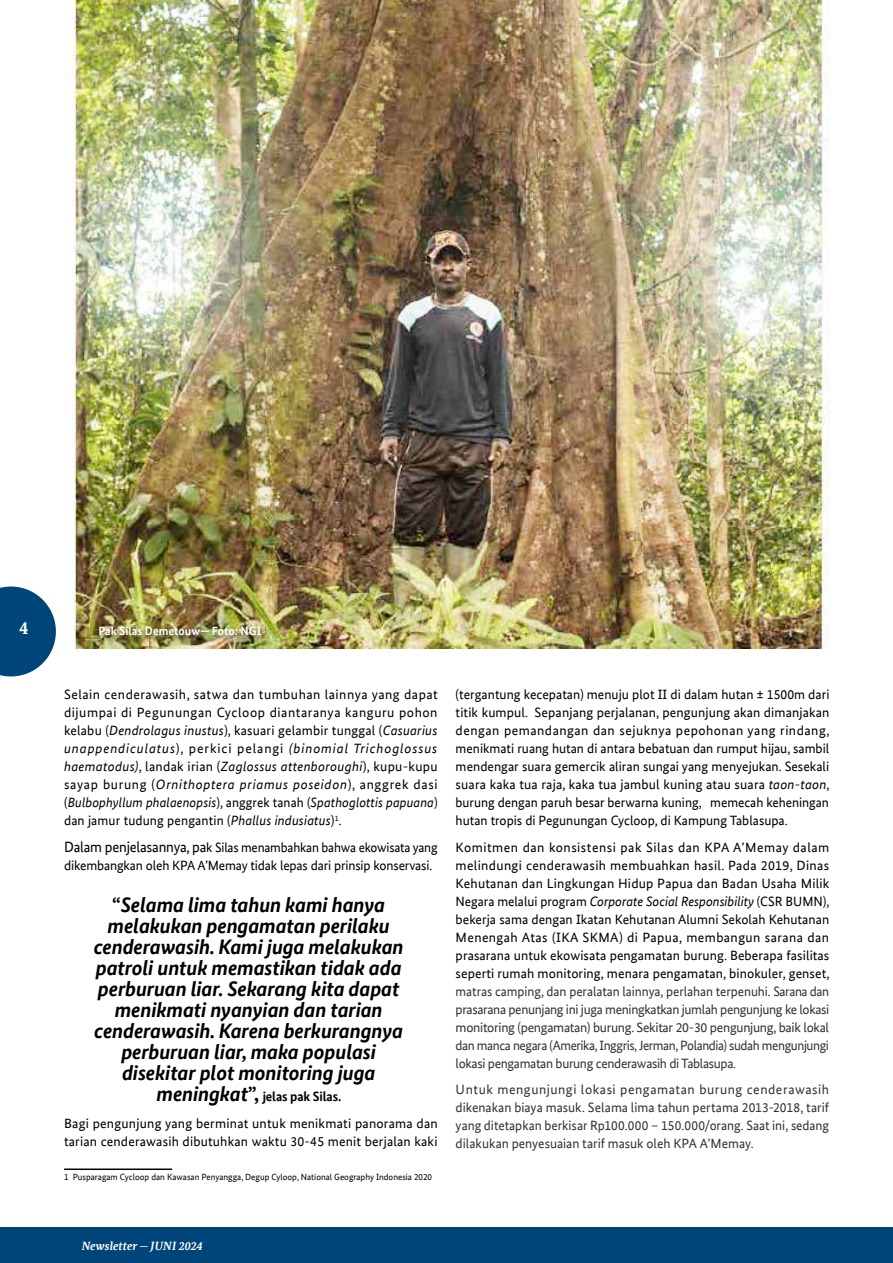
<style>
.page{position:relative;width:893px;height:1263px;background:#fff}
.page>*{position:absolute;margin:0;border:0;box-sizing:border-box;transform-origin:0 0}
.t1{font:italic 700 21px/21px "Bundes Sans Office";letter-spacing:-.01em;color:#000;text-align:center}
.t2{font:700 18px "Bundes Serif Office T";color:#fff}
.t3{font:13.5px/18px "Bundes Sans Office";letter-spacing:.005em;color:#000;text-align:justify}
.t4{font:13.5px/18px "Bundes Sans Office";letter-spacing:-.025em;color:#333;text-align:justify}
.t5{font:700 12px "Bundes Sans Office";color:#fff}
.t6{font:italic 700 12px "Bundes Serif Office T";color:#fff}
.t7{font:9px "Bundes Sans Office";color:#000}
.s1{font-style:italic}
.s2{font-size:15px}
.s3{font-style:normal}
.s4{font-weight:700;font-style:italic;font-size:21px}
.s5{font-weight:700;font-size:21px}
.s6{font-weight:700}
</style>
<div class="page">
<hr style="left:64px;top:1168px;width:108px;height:2px;background:#000">
<img style="left:64px;top:0;width:765px;height:648px">
<div style="left:94px;top:622px;width:177px;height:24px;background:#000;opacity:.75"></div>
<div style="left:0;top:1227px;width:893px;height:36px;background:#004579"></div>
<svg style="left:0;top:586px;width:56px;height:90px"></svg>
<h2 class="t2" style="left:19px;top:618px;width:10px">4</h2>
<p class="t5" style="left:98px;top:624px;width:165px">Pak Silas Demetouw— Foto: NGI</p>
<p class="t3" style="left:64px;top:686px;width:375px">Selain cenderawasih, satwa dan tumbuhan lainnya yang dapat dijumpai di Pegunungan Cycloop diantaranya kanguru pohon kelabu (<span class="s1">Dendrolagus inustus</span>), kasuari gelambir tunggal (<span class="s1">Casuarius unappendiculatus</span>), perkici pelangi <span class="s1">(binomial Trichoglossus haematodus)</span>, landak irian (<span class="s1">Zaglossus attenboroughi</span>), kupu-kupu sayap burung (<span class="s1">Ornithoptera priamus poseidon</span>), anggrek dasi (<span class="s1">Bulbophyllum phalaenopsis</span>), anggrek tanah (<span class="s1">Spathoglottis papuana</span>) dan jamur tudung pengantin (<span class="s1">Phallus indusiatus</span>)<sup>1</sup>.</p>
<p class="t3" style="left:64px;top:838px;width:375px"><span class="s2">Dalam penjelasannya, pa</span>k Silas menambahkan bahwa ekowisata yang dikembangkan oleh KPA A’Memay tidak lepas dari prinsip konservasi.</p>
<p class="t1" style="left:94px;top:894px;width:311px"><span class="s3">“</span>Selama lima tahun kami hanya melakukan pengamatan perilaku cenderawasih. Kami juga melakukan patroli untuk memastikan tidak ada perburuan liar. Sekarang kita dapat menikmati nyanyian dan tarian cenderawasih. Karena berkurangnya perburuan liar, maka populasi disekitar plot monitoring juga</p>
<p class="t3" style="left:64px;top:1083px;width:375px;line-height:26.5px;text-align:center"><span class="s4">meningkat</span><span class="s5">”,</span> <span class="s6">jelas pak Silas.<br></span>Bagi pengunjung yang berminat untuk menikmati panorama dan</p>
<p class="t3" style="left:64px;top:1132px;width:375px">tarian cenderawasih dibutuhkan waktu 30-45 menit berjalan kaki</p>
<p class="t7" style="left:64px;top:1172px;width:369px">1 Pusparagam Cycloop dan Kawasan Penyangga, Degup Cyloop, National Geography Indonesia 2020</p>
<p class="t3" style="left:456px;top:686px;width:376px">(tergantung kecepatan) menuju plot II di dalam hutan ± 1500m dari titik kumpul. Sepanjang perjalanan, pengunjung akan dimanjakan dengan pemandangan dan sejuknya pepohonan yang rindang, menikmati ruang hutan di antara bebatuan dan rumput hijau, sambil mendengar suara gemercik aliran sungai yang menyejukan. Sesekali suara kaka tua raja, kaka tua jambul kuning atau suara <span class="s1">taon-taon</span>, burung dengan paruh besar berwarna kuning, memecah keheningan hutan tropis di Pegunungan Cycloop, di Kampung Tablasupa.</p>
<p class="t3" style="left:456px;top:838px;width:375px">Komitmen dan konsistensi pak Silas dan KPA A’Memay dalam melindungi cenderawasih membuahkan hasil. Pada 2019, Dinas Kehutanan dan Lingkungan Hidup Papua dan Badan Usaha Milik Negara melalui program <span class="s1">Corporate Social Responsibility</span> (CSR BUMN), bekerja sama dengan Ikatan Kehutanan Alumni Sekolah Kehutanan Menengah Atas (IKA SKMA) di Papua, membangun sarana dan prasarana untuk ekowisata pengamatan burung. Beberapa fasilitas seperti rumah monitoring, menara pengamatan, binokuler, genset,</p>
<p class="t4" style="left:456px;top:982px;width:375px">matras camping, dan peralatan lainnya, perlahan terpenuhi. Sarana dan prasarana penunjang ini juga meningkatkan jumlah pengunjung ke lokasi monitoring (pengamatan) burung. Sekitar 20-30 pengunjung, baik lokal dan manca negara (Amerika, Inggris, Jerman, Polandia) sudah mengunjungi lokasi pengamatan burung cenderawasih di Tablasupa.</p>
<p class="t4" style="left:456px;top:1081px;width:375px">Untuk mengunjungi lokasi pengamatan burung cenderawasih dikenakan biaya masuk. Selama lima tahun pertama 2013-2018, tarif yang ditetapkan berkisar Rp100.000 – 150.000/orang. Saat ini, sedang dilakukan penyesuaian tarif masuk oleh KPA A’Memay.</p>
<p class="t6" style="left:82px;top:1238px;width:122px">Newsletter <span class="s3">—</span> JUNI 2024</p>
</div>
